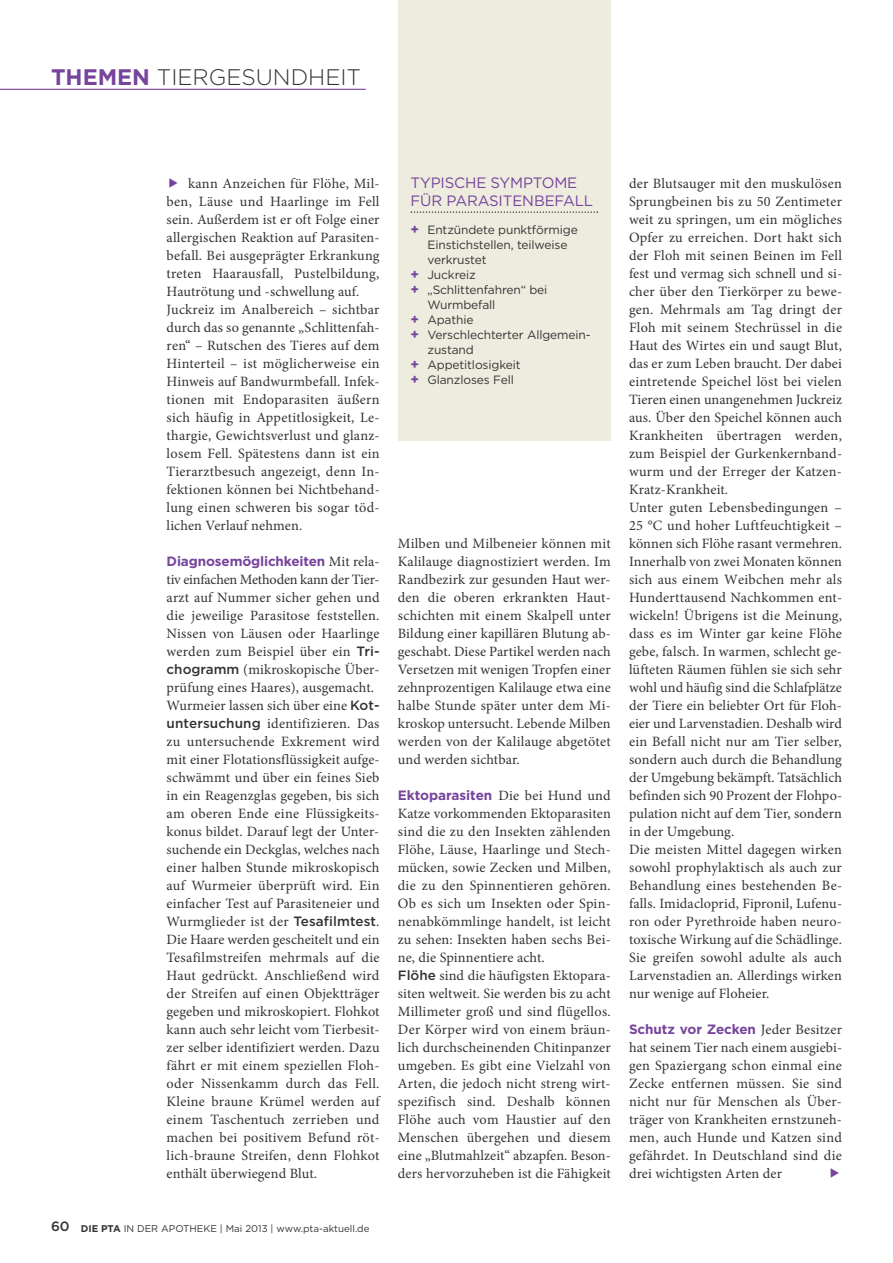
<style>
.page{position:relative;width:893px;height:1263px;background:#fff}
.page>*{position:absolute;margin:0;border:0;box-sizing:border-box;transform-origin:0 0}
.t1{font:300 22.5px "Gotham";color:#343334}
.t2{font:15px/18px "Gotham";letter-spacing:-.01em;color:#77449c}
.t3{font:14.25px/18px "Minion Pro";letter-spacing:.01em;color:#343334}
.t4{font:700 13.5px "Gotham";letter-spacing:-.01em;color:#77449c}
.t5{font:12px "Gotham";letter-spacing:-.01em;color:#343334}
.t6{font:9.75px "Gotham";color:#343334}
.s1{font-weight:700;color:#77449c}
.s2{color:#77449c}
.s3{font-family:"Minion Pro";font-weight:400;font-size:14.25px;color:#343334}
.s4{font-family:"Gotham";font-weight:500;font-size:13.5px}
.s5{font-weight:500;font-size:13.5px}
.s6{font-weight:700}
.s7{font-weight:700;font-size:13.5px;color:#77449c}
</style>
<div class="page">
<hr style="left:0;top:89px;width:366px;height:1px;background:#77449c">
<div style="left:398px;top:0;width:213px;height:440px;background:#eeecde"></div>
<svg style="left:411px;top:211px;width:187px;height:2px"></svg>
<h1 class="t1" style="left:51px;top:68px;width:312px"><span class="s1">THEMEN</span> TIERGESUNDHEIT</h1>
<p class="t3" style="left:167px;top:176px;width:215px"><span class="s2">◆</span> kann Anzeichen für Flöhe, Mil&shy;ben, Läuse und Haarlinge im Fell sein. Außerdem ist er oft Folge einer allergischen Reaktion auf Parasiten&shy;befall. Bei ausgeprägter Erkrankung treten Haarausfall, Pustelbildung, Hautrötung und -schwellung auf.<br>Juckreiz im Analbereich – sichtbar durch das so genannte „Schlittenfah&shy;ren“ – Rutschen des Tieres auf dem Hinterteil – ist möglicherweise ein Hinweis auf Bandwurmbefall. Infek&shy;tionen mit Endoparasiten äußern sich häufig in Appetitlosigkeit, Le&shy;thargie, Gewichtsverlust und glanz&shy;losem Fell. Spätestens dann ist ein Tierarztbesuch angezeigt, denn In&shy;fektionen können bei Nichtbehand&shy;lung einen schweren bis sogar töd&shy;lichen Verlauf nehmen.</p>
<p class="t4" style="left:167px;top:556px;width:215px">Diagnosemöglichkeiten <span class="s3">Mit rela-</span></p>
<p class="t3" style="left:167px;top:572px;width:215px">tiv einfachen Methoden kann der Tier&shy;arzt auf Nummer sicher gehen und die jeweilige Parasitose feststellen.<br>Nissen von Läusen oder Haarlinge werden zum Beispiel über ein <span class="s4">Tri&shy;chogramm</span> (mikroskopische Über&shy;prüfung eines Haares), ausgemacht.<br>Wurmeier lassen sich über eine <span class="s4">Kot&shy;untersuchung</span> identifizieren. Das zu untersuchende Exkrement wird mit einer Flotationsflüssigkeit aufge&shy;schwämmt und über ein feines Sieb in ein Reagenzglas gegeben, bis sich am oberen Ende eine Flüssigkeits&shy;konus bildet. Darauf legt der Unter&shy;suchende ein Deckglas, welches nach einer halben Stunde mikroskopisch auf Wurmeier überprüft wird. Ein einfacher Test auf Parasiteneier und Wurmglieder ist der <span class="s4">Tesafilmtest</span>.<br>Die Haare werden gescheitelt und ein Tesafilmstreifen mehrmals auf die Haut gedrückt. Anschließend wird der Streifen auf einen Objektträger gegeben und mikroskopiert. Flohkot kann auch sehr leicht vom Tierbesit&shy;zer selber identifiziert werden. Dazu fährt er mit einem speziellen Floh&shy;oder Nissenkamm durch das Fell.<br>Kleine braune Krümel werden auf einem Taschentuch zerrieben und machen bei positivem Befund röt&shy;lich-braune Streifen, denn Flohkot enthält überwiegend Blut.</p>
<p class="t6" style="left:51px;top:1225px;width:320px"><span class="s5">60</span> <span class="s6">DIE PTA</span> IN DER APOTHEKE | Mai 2013 | www.pta-aktuell.de</p>
<p class="t2" style="left:411px;top:175px;width:184px">TYPISCHE SYMPTOME<br>FÜR PARASITENBEFALL</p>
<p class="t5" style="left:411px;top:225px;width:169px"><span class="s7">+</span> Entzündete punktförmige</p>
<p class="t5" style="left:427px;top:240px;width:141px">Einstichstellen, teilweise</p>
<p class="t5" style="left:427px;top:255px;width:61px">verkrustet</p>
<p class="t5" style="left:411px;top:270px;width:67px"><span class="s7">+</span> Juckreiz</p>
<p class="t5" style="left:411px;top:285px;width:138px"><span class="s7">+</span> „Schlittenfahren“ bei</p>
<p class="t5" style="left:427px;top:300px;width:69px">Wurmbefall</p>
<p class="t5" style="left:411px;top:315px;width:64px"><span class="s7">+</span> Apathie</p>
<p class="t5" style="left:411px;top:330px;width:182px"><span class="s7">+</span> Verschlechterter Allgemein-</p>
<p class="t5" style="left:427px;top:345px;width:48px">zustand</p>
<p class="t5" style="left:411px;top:360px;width:112px"><span class="s7">+</span> Appetitlosigkeit</p>
<p class="t5" style="left:411px;top:375px;width:105px"><span class="s7">+</span> Glanzloses Fell</p>
<p class="t3" style="left:398px;top:536px;width:215px;text-align:justify">Milben und Milbeneier können mit Kalilauge diagnostiziert werden. Im Randbezirk zur gesunden Haut wer&shy;den die oberen erkrankten Haut&shy;schichten mit einem Skalpell unter Bildung einer kapillären Blutung ab&shy;geschabt. Diese Partikel werden nach Versetzen mit wenigen Tropfen einer zehnprozentigen Kalilauge etwa eine halbe Stunde später unter dem Mi&shy;kroskop untersucht. Lebende Milben werden von der Kalilauge abgetötet und werden sichtbar.</p>
<p class="t4" style="left:398px;top:790px;width:214px">Ektoparasiten <span class="s3">Die bei Hund und</span></p>
<p class="t3" style="left:398px;top:806px;width:215px">Katze vorkommenden Ektoparasiten sind die zu den Insekten zählenden Flöhe, Läuse, Haarlinge und Stech&shy;mücken, sowie Zecken und Milben, die zu den Spinnentieren gehören.<br>Ob es sich um Insekten oder Spin&shy;nenabkömmlinge handelt, ist leicht zu sehen: Insekten haben sechs Bei&shy;ne, die Spinnentiere acht.<br><span class="s4">Flöhe</span> sind die häufigsten Ektopara&shy;siten weltweit. Sie werden bis zu acht Millimeter groß und sind flügellos.<br>Der Körper wird von einem bräun&shy;lich durchscheinenden Chitinpanzer umgeben. Es gibt eine Vielzahl von Arten, die jedoch nicht streng wirt&shy;spezifisch sind. Deshalb können Flöhe auch vom Haustier auf den Menschen übergehen und diesem eine „Blutmahlzeit“ abzapfen. Beson&shy;ders hervorzuheben ist die Fähigkeit</p>
<p class="t3" style="left:629px;top:176px;width:215px">der Blutsauger mit den muskulösen Sprungbeinen bis zu 50 Zentimeter weit zu springen, um ein mögliches Opfer zu erreichen. Dort hakt sich der Floh mit seinen Beinen im Fell fest und vermag sich schnell und si&shy;cher über den Tierkörper zu bewe&shy;gen. Mehrmals am Tag dringt der Floh mit seinem Stechrüssel in die Haut des Wirtes ein und saugt Blut, das er zum Leben braucht. Der dabei eintretende Speichel löst bei vielen Tieren einen unangenehmen Juckreiz aus. Über den Speichel können auch Krankheiten übertragen werden, zum Beispiel der Gurkenkernband&shy;wurm und der Erreger der Katzen-Kratz-Krankheit.<br>Unter guten Lebensbedingungen – 25 °C und hoher Luftfeuchtigkeit – können sich Flöhe rasant vermehren.<br>Innerhalb von zwei Monaten können sich aus einem Weibchen mehr als Hunderttausend Nachkommen ent&shy;wickeln! Übrigens ist die Meinung, dass es im Winter gar keine Flöhe gebe, falsch. In warmen, schlecht ge&shy;lüfteten Räumen fühlen sie sich sehr wohl und häufig sind die Schlafplätze der Tiere ein beliebter Ort für Floh&shy;eier und Larvenstadien. Deshalb wird ein Befall nicht nur am Tier selber, sondern auch durch die Behandlung der Umgebung bekämpft. Tatsächlich befinden sich 90 Prozent der Flohpo&shy;pulation nicht auf dem Tier, sondern in der Umgebung.<br>Die meisten Mittel dagegen wirken sowohl prophylaktisch als auch zur Behandlung eines bestehenden Be&shy;falls. Imidacloprid, Fipronil, Lufenu&shy;ron oder Pyrethroide haben neuro&shy;toxische Wirkung auf die Schädlinge.<br>Sie greifen sowohl adulte als auch Larvenstadien an. Allerdings wirken nur wenige auf Floheier.</p>
<p class="t4" style="left:629px;top:1024px;width:214px">Schutz vor Zecken <span class="s3">Jeder Besitzer</span></p>
<p class="t3" style="left:629px;top:1040px;width:215px;text-align:justify">hat seinem Tier nach einem ausgiebi&shy;gen Spaziergang schon einmal eine Zecke entfernen müssen. Sie sind nicht nur für Menschen als Über&shy;träger von Krankheiten ernstzuneh&shy;men, auch Hunde und Katzen sind gefährdet. In Deutschland sind die drei wichtigsten Arten der</p>
</div>
